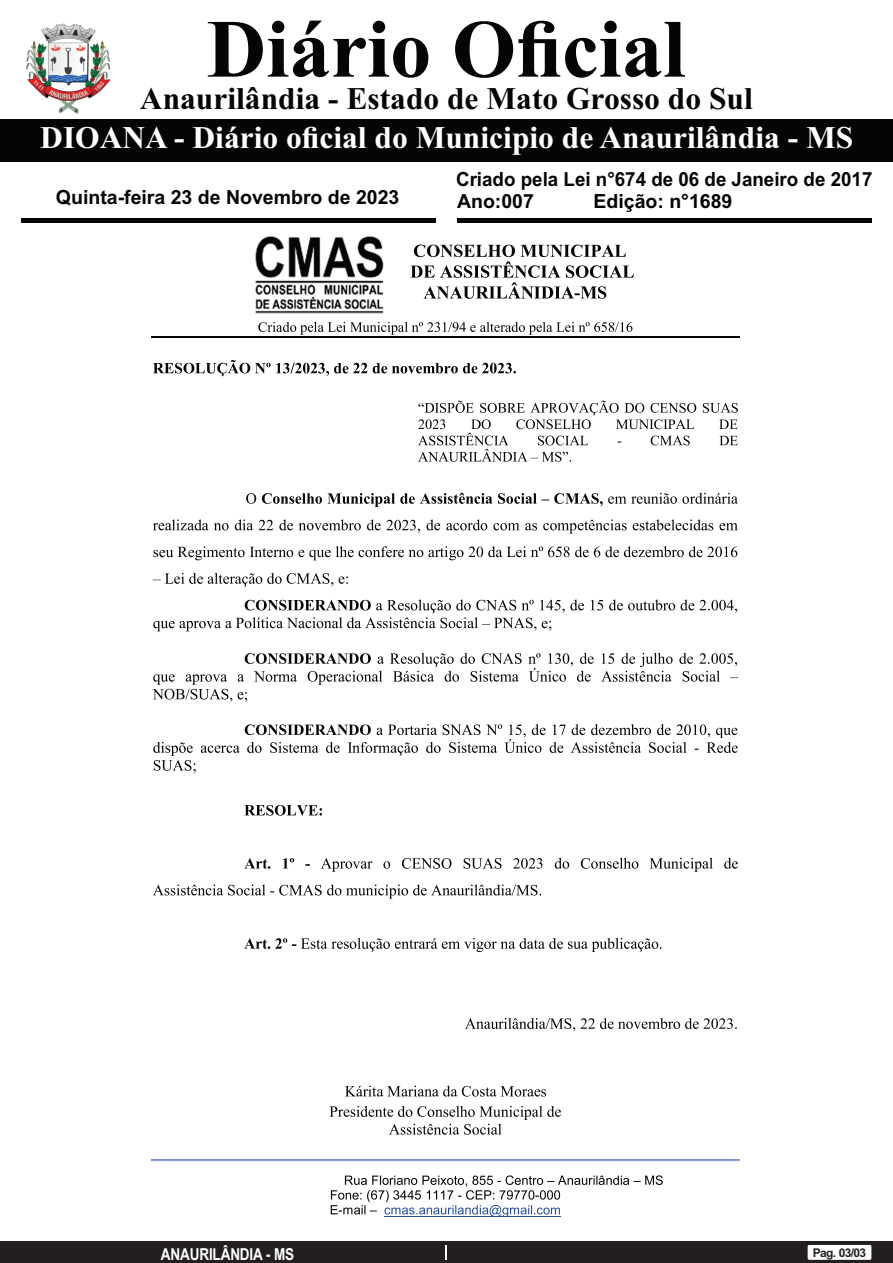
<style>
.page{position:relative;width:893px;height:1263px;background:#fff}
.page>*{position:absolute;margin:0;border:0;box-sizing:border-box;transform-origin:0 0}
.t1{font:700 82.5px "Times New Roman";color:#040504}
.t2{font:700 31.5px "Times New Roman";color:#fff}
.t3{font:700 31.5px "Times New Roman";color:#040504}
.t4{font:700 19.5px/21.8px "Arial";color:#040504;scale:.96 1}
.t5{font:700 19.5px "Arial";color:#040504}
.t6{font:700 16.5px "Arial Narrow";letter-spacing:-.01em;color:#fff}
.t7{font:700 12px "Arial";letter-spacing:-.055em;color:#231f20}
</style>
<div class="page">
<div style="left:0;top:1242px;width:893px;height:21px;background:#231f20"></div>
<svg style="left:446px;top:1245px;width:1px;height:15px"></svg>
<div style="left:808px;top:1245px;width:63px;height:15px;background:#fff;border-radius:2px"></div>
<div style="left:0;top:119px;width:893px;height:42px;background:#040504"></div>
<hr style="left:21px;top:218px;width:415px;height:4px;background:#040504">
<hr style="left:457px;top:218px;width:415px;height:4px;background:#040504">
<img style="left:26px;top:23px;width:85px;height:91px">
<svg style="left:410px;top:245px;width:224px;height:54px"></svg>
<svg style="left:258px;top:322px;width:374px;height:13px"></svg>
<hr style="left:151px;top:336px;width:589px;height:2px;background:#040504">
<hr style="left:151px;top:1159px;width:589px;height:1px;background:#244ea2">
<hr style="left:151px;top:1160px;width:589px;height:1px;background:#244ea2">
<svg style="left:331px;top:1175px;width:332px;height:41px"></svg>
<hr style="left:384px;top:1216px;width:177px;height:1px;background:#244ea2">
<img style="left:255px;top:236px;width:129px;height:77px">
<svg style="left:153px;top:360px;width:363px;height:16px"></svg>
<svg style="left:418px;top:401px;width:320px;height:61px"></svg>
<svg style="left:246px;top:493px;width:10px;height:11px"></svg>
<svg style="left:262px;top:493px;width:476px;height:14px"></svg>
<svg style="left:153px;top:519px;width:585px;height:14px"></svg>
<svg style="left:153px;top:546px;width:584px;height:14px"></svg>
<svg style="left:153px;top:573px;width:195px;height:14px"></svg>
<svg style="left:153px;top:599px;width:584px;height:32px"></svg>
<svg style="left:153px;top:653px;width:585px;height:49px"></svg>
<svg style="left:153px;top:724px;width:585px;height:49px"></svg>
<svg style="left:244px;top:805px;width:78px;height:11px"></svg>
<svg style="left:244px;top:858px;width:66px;height:11px"></svg>
<svg style="left:321px;top:858px;width:417px;height:14px"></svg>
<svg style="left:153px;top:884px;width:388px;height:14px"></svg>
<svg style="left:244px;top:938px;width:417px;height:14px"></svg>
<svg style="left:465px;top:1018px;width:272px;height:13px"></svg>
<svg style="left:345px;top:1086px;width:201px;height:10px"></svg>
<svg style="left:329px;top:1106px;width:232px;height:29px"></svg>
<h1 class="t1" style="left:207px;top:21px;width:480px">Diário Oficial</h1>
<p class="t3" style="left:140px;top:88px;width:614px">Anaurilândia - Estado de Mato Grosso do Sul</p>
<p class="t2" style="left:40px;top:126px;width:814px">DIOANA - Diário oficial do Municipio de Anaurilândia - MS</p>
<p class="t4" style="left:456px;top:170px;width:435px">Criado pela Lei n°674 de 06 de Janeiro de 2017<br>Ano:007</p>
<p class="t5" style="left:56px;top:190px;width:345px">Quinta-feira 23 de Novembro de 2023</p>
<p class="t5" style="left:593px;top:193px;width:140px">Edição: n°1689</p>
<p class="t6" style="left:161px;top:1248px;width:135px">ANAURILÂNDIA - MS</p>
<p class="t7" style="left:813px;top:1248px;width:55px">Pag. 03/03</p>
</div>
